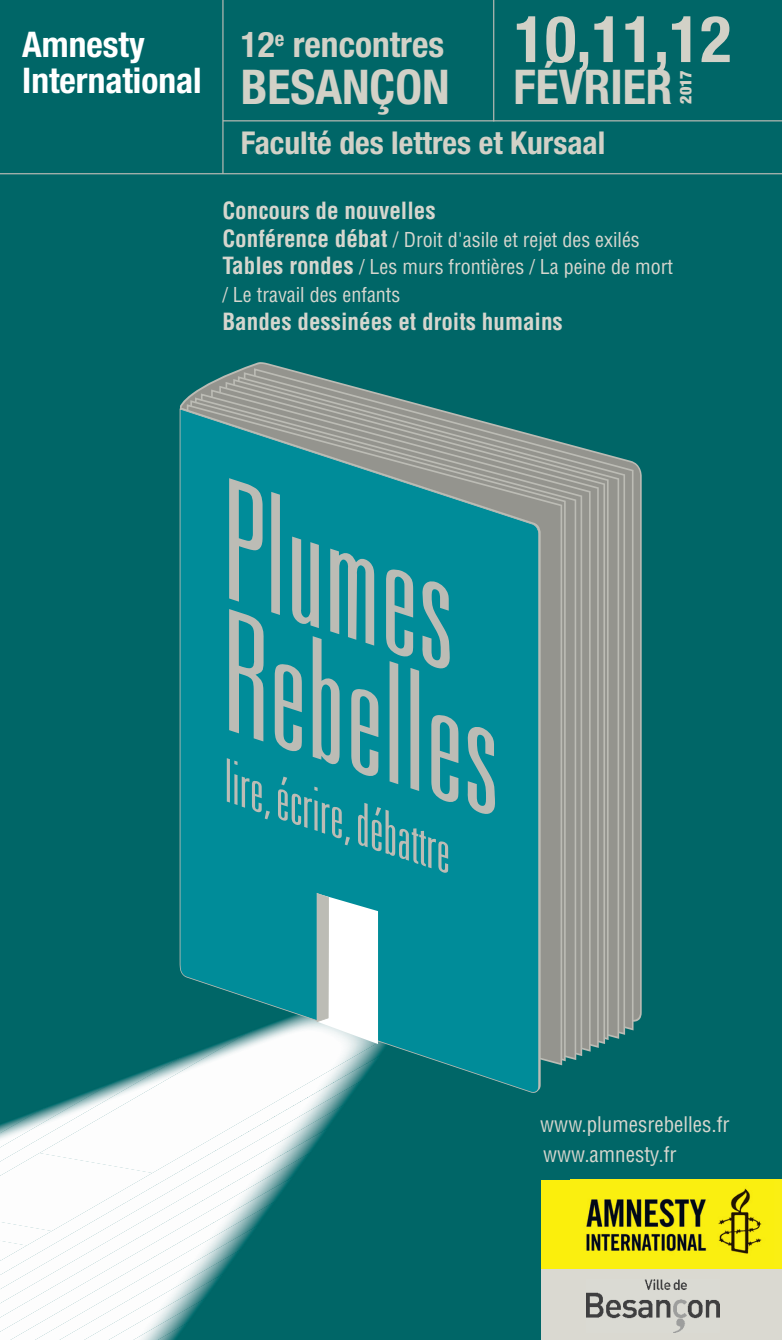
<style>
.page{position:relative;width:782px;height:1340px;background:#fff}
.page>*{position:absolute;margin:0;border:0;box-sizing:border-box;transform-origin:0 0}
.t1{font:700 condensed 64.58px "Helvetica Neue";color:#d2d1c7}
.t2{font:700 condensed 47.93px "Helvetica Neue";color:#d2d1c7}
.t3{font:700 condensed 35.32px "Helvetica Neue";color:#fff}
.t4{font:700 condensed 35.32px "Helvetica Neue";color:#d2d1c7}
.t5{font:700 condensed 31.5px "Helvetica Neue";color:#d2d1c7}
.texte{font:700 condensed 23.18px "Helvetica";color:#d6d6ce}
.t6{font:condensed 20.93px "Helvetica";color:#d6d6ce}
.texte-2{font:condensed 20.03px "Helvetica";color:#d6d6ce}
.t7{font:900 condensed 16.2px "Helvetica Neue";color:#d2d1c7}
.s1{font-weight:700;font-size:23.18px}
.s2{font-size:20.7px}
</style>
<div class="page">
<div style="left:0;top:0;width:781px;height:1339px;background:#006667"></div>
<img style="left:125px;top:1059px;width:54px;height:20px">
<img style="left:117px;top:1079px;width:233px;height:24px">
<img style="left:117px;top:1103px;width:227px;height:24px">
<img style="left:48px;top:1082px;width:69px;height:45px">
<img style="left:0;top:1127px;width:327px;height:24px">
<img style="left:0;top:1107px;width:48px;height:26px">
<img style="left:0;top:1151px;width:310px;height:188px">
<img style="left:10px;top:1175px;width:284px;height:164px">
<div style="left:0;top:1152px;width:153px;height:69px;background:#fdfdfd"></div>
<img style="left:35px;top:1200px;width:242px;height:139px">
<img style="left:59px;top:1224px;width:200px;height:115px">
<img style="left:84px;top:1248px;width:158px;height:91px">
<img style="left:0;top:1221px;width:52px;height:24px">
<img style="left:108px;top:1272px;width:117px;height:67px">
<img style="left:0;top:1240px;width:27px;height:20px">
<img style="left:133px;top:1296px;width:74px;height:43px">
<img style="left:157px;top:1321px;width:33px;height:18px">
<svg style="left:180px;top:362px;width:461px;height:660px"></svg>
<svg style="left:254px;top:368px;width:379px;height:662px;fill:#94948e"></svg>
<svg style="left:244px;top:372px;width:381px;height:662px"></svg>
<svg style="left:238px;top:376px;width:381px;height:662px;fill:#94948e"></svg>
<svg style="left:225px;top:382px;width:380px;height:662px"></svg>
<svg style="left:219px;top:386px;width:379px;height:661px;fill:#94948e"></svg>
<svg style="left:211px;top:389px;width:379px;height:662px;fill:#94948e"></svg>
<svg style="left:201px;top:393px;width:381px;height:663px"></svg>
<svg style="left:195px;top:397px;width:381px;height:663px;background:#869590"></svg>
<svg style="left:187px;top:404px;width:375px;height:661px;background:#8e9690"></svg>
<svg style="left:179px;top:408px;width:360px;height:685px;background:#29929a"></svg>
<svg style="left:229px;top:478px;width:220px;height:131px;background:#30979f"></svg>
<svg style="left:229px;top:609px;width:266px;height:206px;background:#3c9ba1"></svg>
<svg style="left:227px;top:758px;width:221px;height:115px;background:#1f939d"></svg>
<svg style="left:316px;top:892px;width:62px;height:152px;background:#dde9e9"></svg>
<hr style="left:223px;top:120px;width:558px;height:1px;background:#bcbcb5">
<hr style="left:222px;top:0;width:1px;height:174px;background:#bcbcb5">
<hr style="left:493px;top:0;width:1px;height:121px;background:#bcbcb5">
<hr style="left:0;top:173px;width:781px;height:1px;background:#bcbcb5">
<div style="left:541px;top:1179px;width:240px;height:95px;background:#fbef0c"></div>
<img style="left:586px;top:1188px;width:176px;height:66px">
<div style="left:541px;top:1268px;width:240px;height:71px;background:#dad9d1"></div>
<img style="left:586px;top:1279px;width:133px;height:53px">
<p class="t1" style="left:514px;top:0;width:219px">10,11,12</p>
<p class="t3" style="left:22px;top:23px;width:124px">Amnesty</p>
<p class="t4" style="left:241px;top:23px;width:205px">12<sup>e</sup> rencontres</p>
<p class="t2" style="left:241px;top:58px;width:210px">BESANÇON</p>
<p class="t5" style="left:241px;top:124px;width:366px">Faculté des lettres et Kursaal</p>
<p class="t2" style="left:513px;top:58px;width:160px">FÉVRIER</p>
<p class="t3" style="left:22px;top:59px;width:181px">International</p>
<p class="t7" style="left:675px;top:104px;width:35px;rotate:-90deg">2017</p>
<p class="texte" style="left:222px;top:196px;width:215px">Concours de nouvelles</p>
<p class="texte-2" style="left:222px;top:227px;width:419px"><span class="s1">Conférence débat</span> <span class="s2">/</span> Droit d'asile et rejet des exilés</p>
<p class="texte-2" style="left:222px;top:255px;width:452px"><span class="s1">Tables rondes</span> / Les murs frontières / La peine de mort</p>
<p class="texte-2" style="left:222px;top:282px;width:179px">/ Le travail des enfants</p>
<p class="texte" style="left:222px;top:307px;width:342px">Bandes dessinées et droits humains</p>
<p class="t6" style="left:540px;top:1111px;width:191px">www.plumesrebelles.fr</p>
<p class="t6" style="left:543px;top:1141px;width:135px">www.amnesty.fr</p>
</div>
